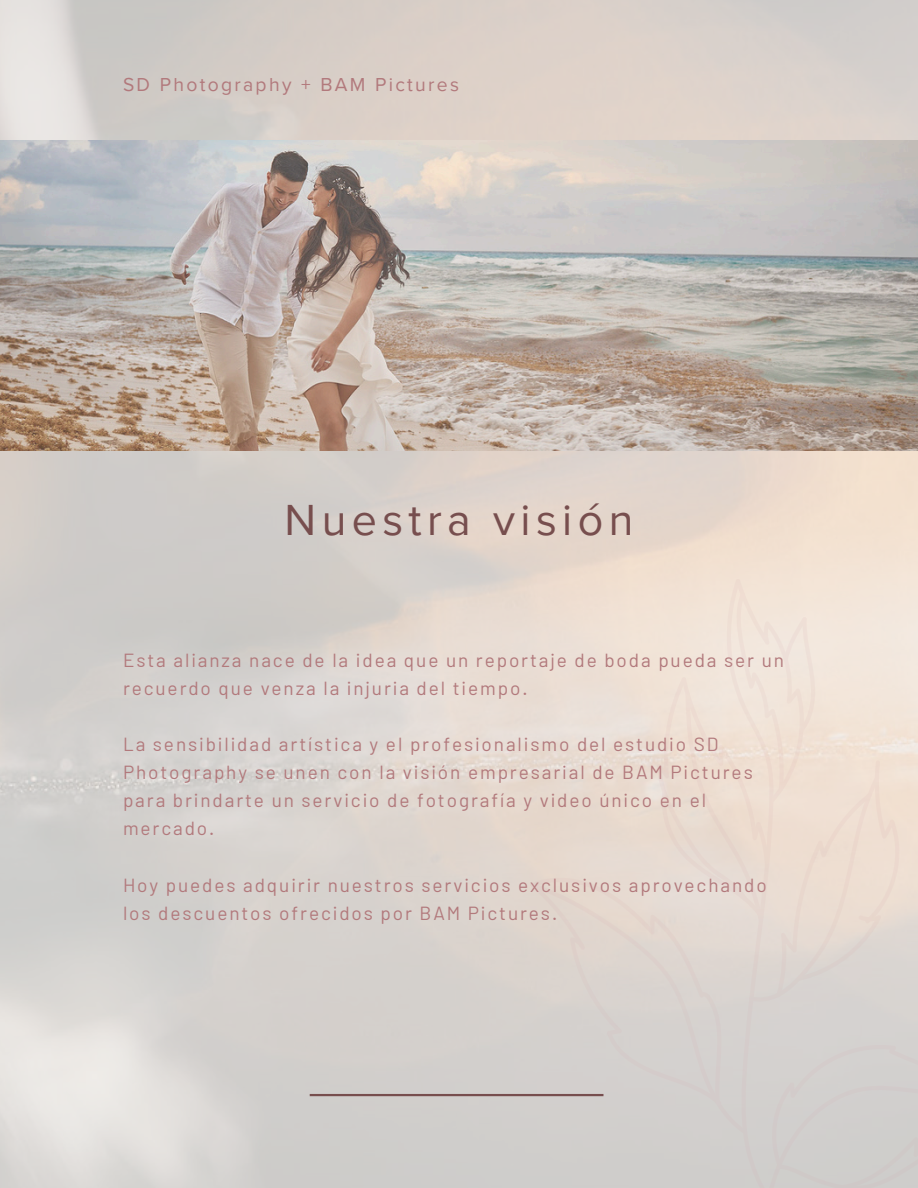
<style>
.page{position:relative;width:918px;height:1188px;background:#fff}
.page>*{position:absolute;margin:0;border:0;box-sizing:border-box;transform-origin:0 0}
.t1{font:44.85px "Proxima Nova";letter-spacing:.12em;color:#774e4e}
.t2{font:19.35px "Proxima Nova";letter-spacing:.12em;color:#b2797c}
.t3{font:19.05px/28.2px "Barlow";letter-spacing:.1em;color:#b2797c}
</style>
<div class="page">
<img style="left:0;top:0;width:918px;height:1188px">
<img style="left:0;top:141px;width:918px;height:309px">
<hr style="left:310px;top:1094px;width:293px;height:2px;background:#774e4e">
<svg style="left:519px;top:578px;width:11px;height:610px;fill:#e1d6cd"></svg>
<svg style="left:530px;top:573px;width:388px;height:615px"></svg>
<p class="t2" style="left:123px;top:73px;width:338px">SD Photography + BAM Pictures</p>
<p class="t1" style="left:285px;top:494px;width:350px">Nuestra visión</p>
<h1 class="t3" style="left:123px;top:645px;width:663px">Esta alianza nace de la idea que un reportaje de boda pueda ser un recuerdo que venza la injuria del tiempo.</h1>
<p class="t3" style="left:123px;top:729px;width:631px">La sensibilidad artística y el profesionalismo del estudio SD Photography se unen con la visión empresarial de BAM Pictures para brindarte un servicio de fotografía y video único en el mercado.</p>
<p class="t3" style="left:123px;top:870px;width:645px">Hoy puedes adquirir nuestros servicios exclusivos aprovechando los descuentos ofrecidos por BAM Pictures.</p>
</div>
